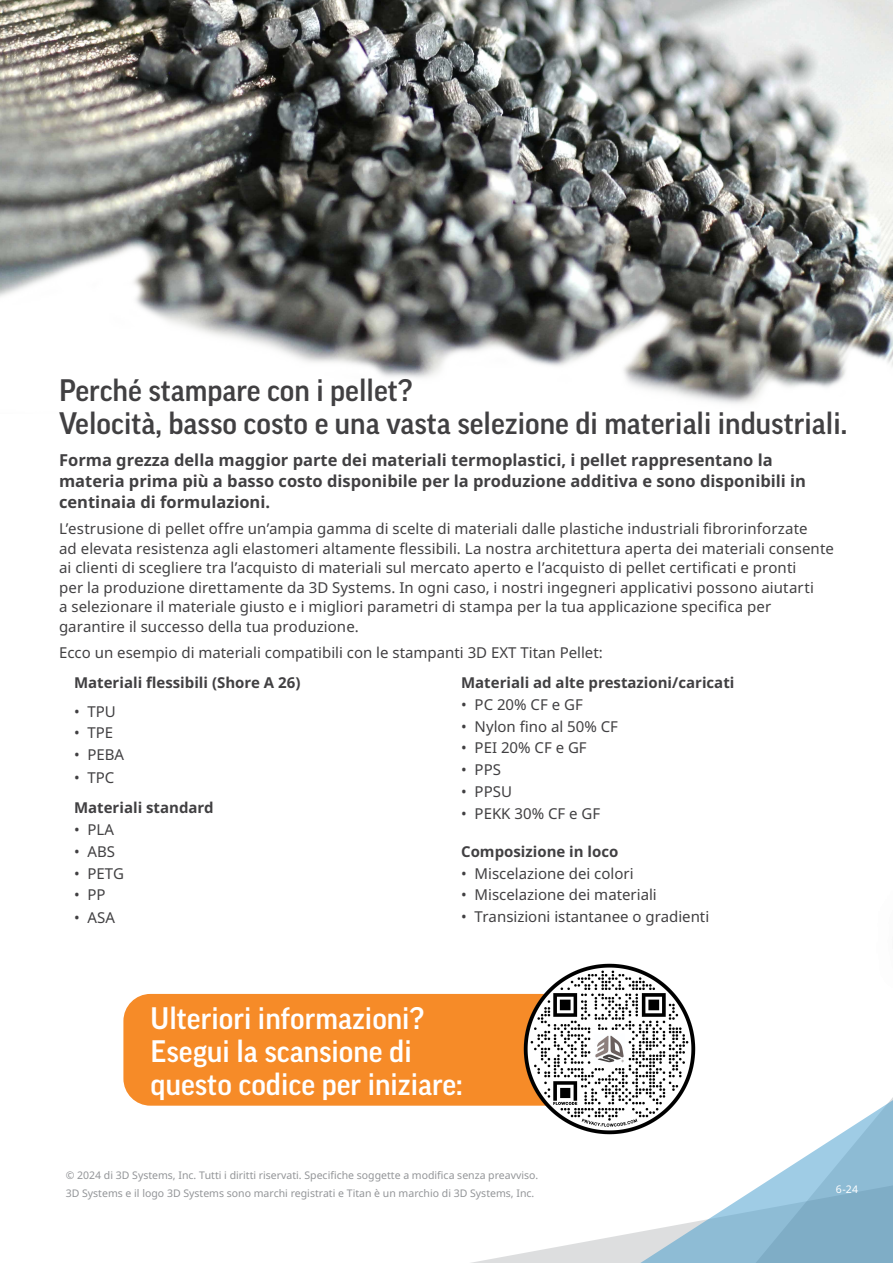
<style>
.page{position:relative;width:893px;height:1263px;background:#fff}
.page>*{position:absolute;margin:0;border:0;box-sizing:border-box;transform-origin:0 0}
.t1{font:500 30px/33px "Good Pro";color:#414042}
.t2{font:500 30px/33px "Good Pro";color:#fff}
.t3{font:700 16.5px/21px "Noto Sans";color:#414042}
.t4{font:15px/19.5px "Noto Sans";letter-spacing:.005em;color:#414042}
.t5{font:700 15px "Noto Sans";color:#414042}
.t6{font:10.5px/18px "Noto Sans";color:#939598}
.t7{font:10.5px "Noto Sans";color:#fff}
</style>
<div class="page">
<svg style="left:471px;top:1233px;width:163px;height:30px;fill:#e5e6e6"></svg>
<svg style="left:634px;top:1097px;width:259px;height:166px"></svg>
<img style="left:0;top:0;width:893px;height:404px">
<div style="left:123px;top:994px;width:544px;height:112px;background:#f68b28;border-radius:27px"></div>
<img style="left:521px;top:963px;width:177px;height:175px">
<h1 class="t1" style="left:59px;top:373px;width:790px">Perché stampare con i pellet?<br>Velocità, basso costo e una vasta selezione di materiali industriali.</h1>
<p class="t3" style="left:59px;top:449px;width:748px">Forma grezza della maggior parte dei materiali termoplastici, i pellet rappresentano la materia prima più a basso costo disponibile per la produzione additiva e sono disponibili in centinaia di formulazioni.</p>
<p class="t4" style="left:59px;top:519px;width:776px">L’estrusione di pellet offre un’ampia gamma di scelte di materiali dalle plastiche industriali fibrorinforzate<br>ad elevata resistenza agli elastomeri altamente flessibili. La nostra architettura aperta dei materiali consente ai clienti di scegliere tra l’acquisto di materiali sul mercato aperto e l’acquisto di pellet certificati e pronti<br>per la produzione direttamente da 3D Systems. In ogni caso, i nostri ingegneri applicativi possono aiutarti<br>a selezionare il materiale giusto e i migliori parametri di stampa per la tua applicazione specifica per garantire il successo della tua produzione.</p>
<p class="t4" style="left:59px;top:642px;width:545px">Ecco un esempio di materiali compatibili con le stampanti 3D EXT Titan Pellet:</p>
<p class="t5" style="left:74px;top:672px;width:228px">Materiali flessibili (Shore A 26)</p>
<p class="t4" style="left:74px;top:701px;width:43px">• TPU</p>
<p class="t4" style="left:74px;top:723px;width:41px">• TPE</p>
<p class="t4" style="left:74px;top:744px;width:52px">• PEBA</p>
<p class="t4" style="left:74px;top:767px;width:42px">• TPC</p>
<p class="t5" style="left:74px;top:797px;width:141px">Materiali standard</p>
<p class="t4" style="left:74px;top:819px;width:42px">• PLA</p>
<p class="t4" style="left:74px;top:841px;width:43px">• ABS</p>
<p class="t4" style="left:74px;top:863px;width:52px">• PETG</p>
<p class="t4" style="left:74px;top:885px;width:33px">• PP</p>
<p class="t4" style="left:74px;top:907px;width:42px">• ASA</p>
<p class="t5" style="left:461px;top:672px;width:275px">Materiali ad alte prestazioni/caricati</p>
<p class="t4" style="left:461px;top:694px;width:123px">• PC 20% CF e GF</p>
<p class="t4" style="left:461px;top:716px;width:158px">• Nylon fino al 50% CF</p>
<p class="t4" style="left:461px;top:738px;width:127px">• PEI 20% CF e GF</p>
<p class="t4" style="left:461px;top:759px;width:41px">• PPS</p>
<p class="t4" style="left:461px;top:781px;width:52px">• PPSU</p>
<p class="t4" style="left:461px;top:804px;width:141px">• PEKK 30% CF e GF</p>
<p class="t5" style="left:461px;top:841px;width:159px">Composizione in loco</p>
<p class="t4" style="left:461px;top:863px;width:174px">• Miscelazione dei colori</p>
<p class="t4" style="left:461px;top:885px;width:197px">• Miscelazione dei materiali</p>
<p class="t4" style="left:461px;top:906px;width:250px">• Transizioni istantanee o gradienti</p>
<h1 class="t2" style="left:151px;top:1002px;width:314px">Ulteriori informazioni?<br>Esegui la scansione di questo codice per iniziare:</h1>
<p class="t6" style="left:66px;top:1166px;width:474px">© 2024 di 3D Systems, Inc. Tutti i diritti riservati. Specifiche soggette a modifica senza preavviso.<br>3D Systems e il logo 3D Systems sono marchi registrati e Titan è un marchio di 3D Systems, Inc.</p>
<p class="t7" style="left:836px;top:1182px;width:24px">6-24</p>
</div>
